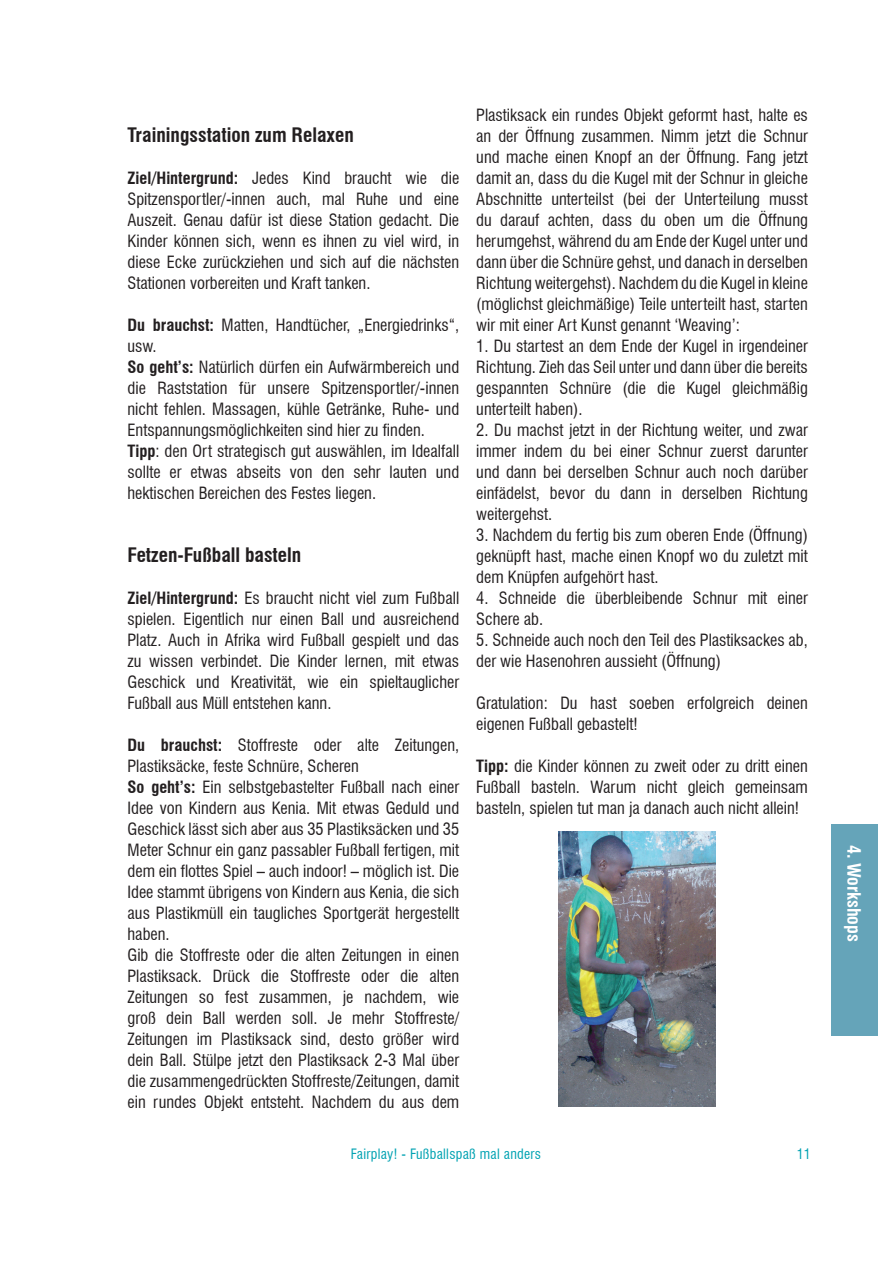
<style>
.page{position:relative;width:893px;height:1263px;background:#fff}
.page>*{position:absolute;margin:0;border:0;box-sizing:border-box;transform-origin:0 0}
.t1{font:700 condensed 19.5px "Swiss 721 BT";color:#231f20}
.t2{font:700 condensed 18px "Swiss 721 BT";letter-spacing:-.005em;color:#fff}
.t3{font:condensed 16.5px/21px "Swiss 721 BT";color:#231f20;text-align:justify}
.t4{font:condensed 13.95px "Swiss 721 BT";letter-spacing:.02em;color:#00a2b2}
.s1{font-weight:700}
</style>
<div class="page">
<div style="left:831px;top:824px;width:47px;height:211px;background:#65a4b9"></div>
<img style="left:559px;top:831px;width:156px;height:276px">
<p class="t1" style="left:128px;top:123px;width:228px">Trainingsstation zum Relaxen</p>
<p class="t3" style="left:128px;top:167px;width:333px"><span class="s1">Ziel/Hintergrund:</span> Jedes Kind braucht wie die Spitzensportler/-innen auch, mal Ruhe und eine Auszeit. Genau dafür ist diese Station gedacht. Die Kinder können sich, wenn es ihnen zu viel wird, in diese Ecke zurückziehen und sich auf die nächsten Stationen vorbereiten und Kraft tanken.</p>
<p class="t3" style="left:128px;top:314px;width:333px;text-align:left"><span class="s1">Du brauchst:</span> Matten, Handtücher, „Energiedrinks“, usw.<br><span class="s1">So geht’s:</span> Natürlich dürfen ein Aufwärmbereich und die Raststation für unsere Spitzensportler/-innen nicht fehlen. Massagen, kühle Getränke, Ruhe- und Entspannungsmöglichkeiten sind hier zu finden.<br><span class="s1">Tipp</span>: den Ort strategisch gut auswählen, im Idealfall sollte er etwas abseits von den sehr lauten und hektischen Bereichen des Festes liegen.</p>
<p class="t1" style="left:128px;top:543px;width:175px">Fetzen-Fußball basteln</p>
<p class="t3" style="left:128px;top:587px;width:333px"><span class="s1">Ziel/Hintergrund:</span> Es braucht nicht viel zum Fußball spielen. Eigentlich nur einen Ball und ausreichend Platz. Auch in Afrika wird Fußball gespielt und das zu wissen verbindet. Die Kinder lernen, mit etwas Geschick und Kreativität, wie ein spieltauglicher Fußball aus Müll entstehen kann.</p>
<p class="t3" style="left:128px;top:734px;width:333px;text-align:left"><span class="s1">Du brauchst:</span> Stoffreste oder alte Zeitungen, Plastiksäcke, feste Schnüre, Scheren<br><span class="s1">So geht’s:</span> Ein selbstgebastelter Fußball nach einer Idee von Kindern aus Kenia. Mit etwas Geduld und Geschick lässt sich aber aus 35 Plastiksäcken und 35<br>Meter Schnur ein ganz passabler Fußball fertigen, mit dem ein flottes Spiel – auch indoor! – möglich ist. Die Idee stammt übrigens von Kindern aus Kenia, die sich aus Plastikmüll ein taugliches Sportgerät hergestellt haben.<br>Gib die Stoffreste oder die alten Zeitungen in einen Plastiksack. Drück die Stoffreste oder die alten Zeitungen so fest zusammen, je nachdem, wie groß dein Ball werden soll. Je mehr Stoffreste/ Zeitungen im Plastiksack sind, desto größer wird dein Ball. Stülpe jetzt den Plastiksack 2-3 Mal über die zusammengedrückten Stoffreste/Zeitungen, damit ein rundes Objekt entsteht. Nachdem du aus dem</p>
<p class="t3" style="left:476px;top:104px;width:333px">Plastiksack ein rundes Objekt geformt hast, halte es an der Öffnung zusammen. Nimm jetzt die Schnur und mache einen Knopf an der Öffnung. Fang jetzt damit an, dass du die Kugel mit der Schnur in gleiche Abschnitte unterteilst (bei der Unterteilung musst du darauf achten, dass du oben um die Öffnung herumgehst, während du am Ende der Kugel unter und dann über die Schnüre gehst, und danach in derselben Richtung weitergehst). Nachdem du die Kugel in kleine (möglichst gleichmäßige) Teile unterteilt hast, starten wir mit einer Art Kunst genannt ‘Weaving’:</p>
<p class="t3" style="left:476px;top:335px;width:333px">1. Du startest an dem Ende der Kugel in irgendeiner Richtung. Zieh das Seil unter und dann über die bereits gespannten Schnüre (die die Kugel gleichmäßig unterteilt haben).</p>
<p class="t3" style="left:476px;top:419px;width:333px">2. Du machst jetzt in der Richtung weiter, und zwar immer indem du bei einer Schnur zuerst darunter und dann bei derselben Schnur auch noch darüber einfädelst, bevor du dann in derselben Richtung weitergehst.</p>
<p class="t3" style="left:476px;top:524px;width:333px">3. Nachdem du fertig bis zum oberen Ende (Öffnung) geknüpft hast, mache einen Knopf wo du zuletzt mit dem Knüpfen aufgehört hast.</p>
<p class="t3" style="left:476px;top:587px;width:333px">4. Schneide die überbleibende Schnur mit einer<br>Schere ab.</p>
<p class="t3" style="left:476px;top:629px;width:333px">5. Schneide auch noch den Teil des Plastiksackes ab, der wie Hasenohren aussieht (Öffnung)</p>
<p class="t3" style="left:476px;top:692px;width:333px">Gratulation: Du hast soeben erfolgreich deinen eigenen Fußball gebastelt!</p>
<p class="t3" style="left:476px;top:755px;width:333px"><span class="s1">Tipp:</span> die Kinder können zu zweit oder zu dritt einen Fußball basteln. Warum nicht gleich gemeinsam basteln, spielen tut man ja danach auch nicht allein!</p>
<p class="t4" style="left:351px;top:1145px;width:192px">Fairplay! - Fußballspaß mal anders</p>
<p class="t4" style="left:797px;top:1145px;width:16px">11</p>
<p class="t2" style="left:865px;top:845px;width:98px;rotate:90deg">4. Workshops</p>
</div>
